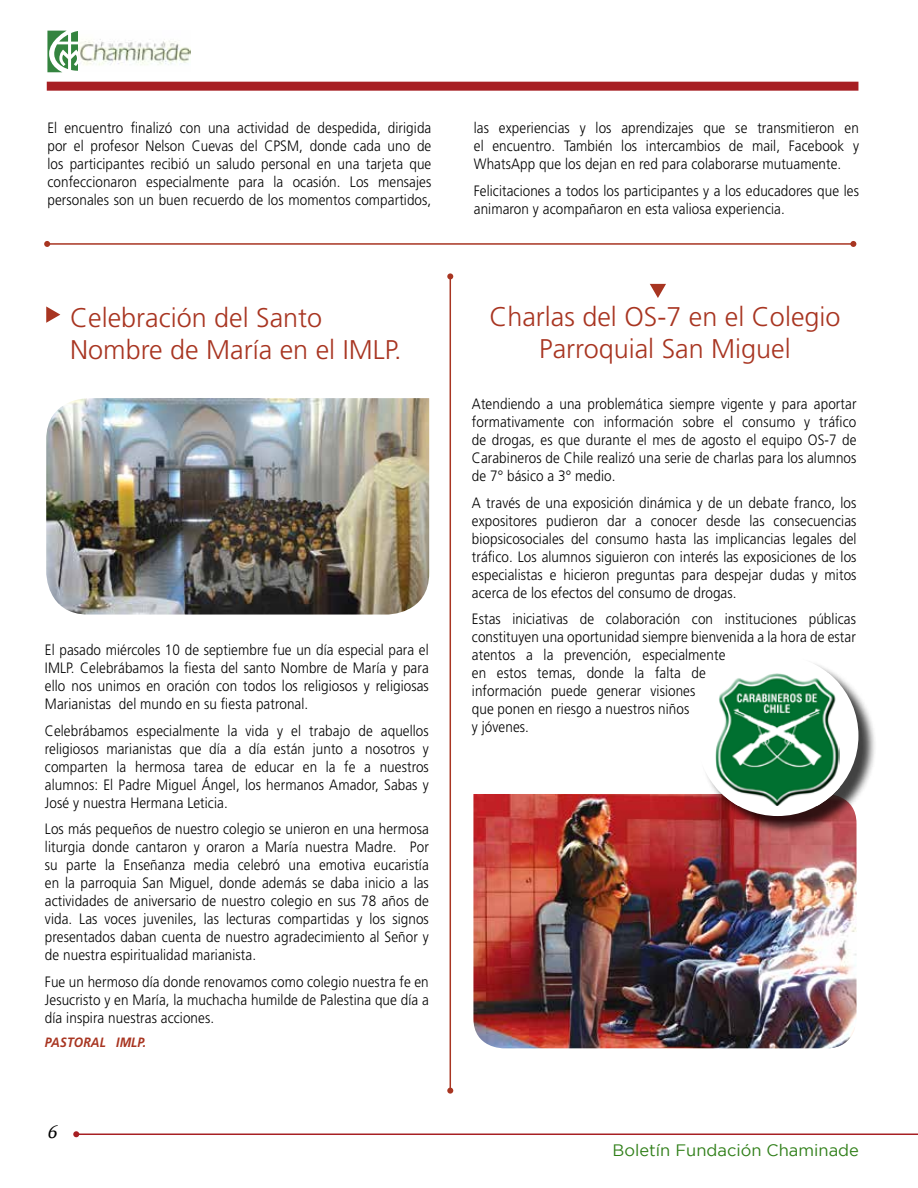
<style>
.page{position:relative;width:918px;height:1188px;background:#fff}
.page>*{position:absolute;margin:0;border:0;box-sizing:border-box;transform-origin:0 0}
.t1{font:300 27px/32.4px "Frutiger LT Std";color:#a83521}
.t2{font:21px "Lin Biolinum Slanted";color:#000}
.t3{font:16.5px "Gotham";color:#307f19}
.t4{font:300 15px/18px "Frutiger LT Std";letter-spacing:.005em;color:#000;text-align:justify;scale:.9 1}
.t5{font:italic 700 13.5px "Frutiger LT Std";letter-spacing:.005em;color:#a83521;scale:.9 1}
</style>
<div class="page">
<svg style="left:47px;top:31px;width:31px;height:41px"></svg>
<div style="left:47px;top:82px;width:811px;height:9px;background:#a71f23"></div>
<hr style="left:76px;top:1134px;width:842px;height:1px;background:#a71f23">
<svg style="left:73px;top:1131px;width:6px;height:6px"></svg>
<img style="left:78px;top:39px;width:113px;height:26px">
<img style="left:46px;top:398px;width:383px;height:217px">
<hr style="left:47px;top:243px;width:806px;height:2px;background:#a83521">
<svg style="left:44px;top:241px;width:6px;height:6px"></svg>
<svg style="left:850px;top:241px;width:6px;height:6px"></svg>
<img style="left:473px;top:794px;width:384px;height:254px">
<hr style="left:450px;top:276px;width:1px;height:815px;background:#a83521">
<svg style="left:447px;top:273px;width:6px;height:6px"></svg>
<svg style="left:447px;top:1088px;width:6px;height:6px"></svg>
<div style="left:699px;top:658px;width:178px;height:177px;background:#000;opacity:.75"></div>
<div style="left:697px;top:655px;width:161px;height:161px;background:#fff;border-radius:50%"></div>
<img style="left:716px;top:673px;width:124px;height:133px">
<svg style="left:650px;top:284px;width:16px;height:14px"></svg>
<svg style="left:46px;top:306px;width:14px;height:17px"></svg>
<p class="t4" style="left:47px;top:119px;width:428px">El encuentro finalizó con una actividad de despedida, dirigida por el profesor Nelson Cuevas del CPSM, donde cada uno de los participantes recibió un saludo personal en una tarjeta que confeccionaron especialmente para la ocasión. Los mensajes personales son un buen recuerdo de los momentos compartidos,</p>
<p class="t4" style="left:474px;top:119px;width:429px">las experiencias y los aprendizajes que se transmitieron en el encuentro. También los intercambios de mail, Facebook y WhatsApp que los dejan en red para colaborarse mutuamente.</p>
<p class="t4" style="left:474px;top:182px;width:429px">Felicitaciones a todos los participantes y a los educadores que les animaron y acompañaron en esta valiosa experiencia.</p>
<h1 class="t1" style="left:70px;top:302px;width:333px">Celebración del Santo<br>Nombre de María en el IMLP.</h1>
<p class="t4" style="left:45px;top:641px;width:428px">El pasado miércoles 10 de septiembre fue un día especial para el IMLP. Celebrábamos la fiesta del santo Nombre de María y para ello nos unimos en oración con todos los religiosos y religiosas Marianistas del mundo en su fiesta patronal.</p>
<p class="t4" style="left:45px;top:722px;width:428px">Celebrábamos especialmente la vida y el trabajo de aquellos religiosos marianistas que día a día están junto a nosotros y comparten la hermosa tarea de educar en la fe a nuestros alumnos: El Padre Miguel Ángel, los hermanos Amador, Sabas y José y nuestra Hermana Leticia.</p>
<p class="t4" style="left:45px;top:820px;width:428px">Los más pequeños de nuestro colegio se unieron en una hermosa liturgia donde cantaron y oraron a María nuestra Madre. Por su parte la Enseñanza media celebró una emotiva eucaristía en la parroquia San Miguel, donde además se daba inicio a las actividades de aniversario de nuestro colegio en sus 78 años de vida. Las voces juveniles, las lecturas compartidas y los signos presentados daban cuenta de nuestro agradecimiento al Señor y de nuestra espiritualidad marianista.</p>
<p class="t4" style="left:45px;top:973px;width:428px">Fue un hermoso día donde renovamos como colegio nuestra fe en Jesucristo y en María, la muchacha humilde de Palestina que día a día inspira nuestras acciones.</p>
<p class="t5" style="left:45px;top:1035px;width:114px">PASTORAL IMLP.</p>
<h2 class="t2" style="left:47px;top:1119px;width:11px">6</h2>
<h1 class="t1" style="left:489px;top:300px;width:353px;text-align:center">Charlas del OS-7 en el Colegio<br>Parroquial San Miguel</h1>
<p class="t4" style="left:472px;top:395px;width:429px">Atendiendo a una problemática siempre vigente y para aportar formativamente con información sobre el consumo y tráfico de drogas, es que durante el mes de agosto el equipo OS-7 de Carabineros de Chile realizó una serie de charlas para los alumnos de 7° básico a 3° medio.</p>
<p class="t4" style="left:472px;top:494px;width:429px">A través de una exposición dinámica y de un debate franco, los expositores pudieron dar a conocer desde las consecuencias biopsicosociales del consumo hasta las implicancias legales del tráfico. Los alumnos siguieron con interés las exposiciones de los especialistas e hicieron preguntas para despejar dudas y mitos acerca de los efectos del consumo de drogas.</p>
<p class="t4" style="left:472px;top:610px;width:428px;text-align:left">Estas iniciativas de colaboración con instituciones públicas constituyen una oportunidad siempre bienvenida a la hora de estar atentos a la prevención, especialmente<br>en estos temas, donde la falta de<br>información puede generar visiones<br>que ponen en riesgo a nuestros niños<br>y jóvenes.</p>
<p class="t3" style="left:613px;top:1141px;width:248px">Boletín Fundación Chaminade</p>
</div>
